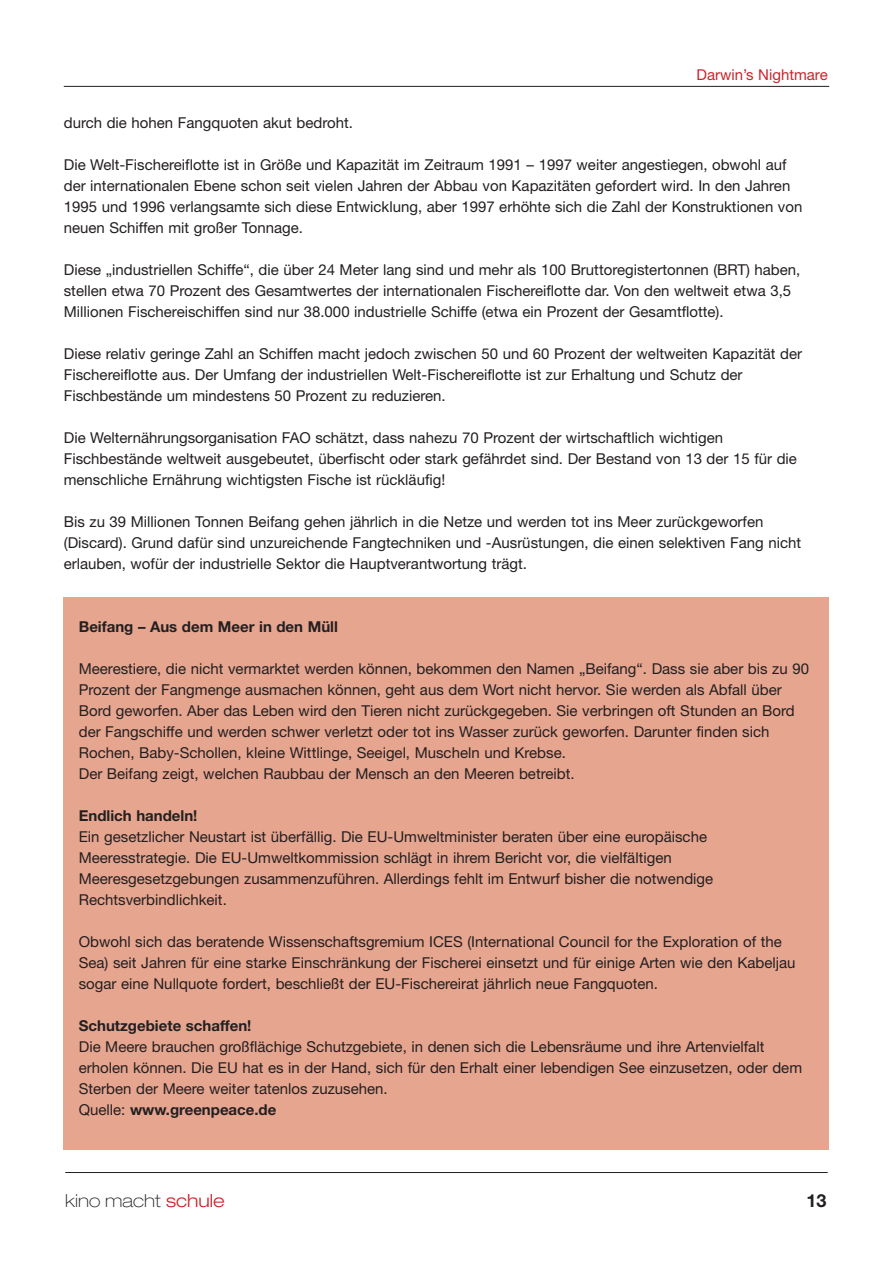
<style>
.page{position:relative;width:893px;height:1263px;background:#fff}
.page>*{position:absolute;margin:0;border:0;box-sizing:border-box;transform-origin:0 0}
.t1{font:100 expanded 18px "Helvetica Neue";color:#231f20}
.t2{font:700 18px "Helvetica Neue";color:#231f20}
.t3{font:15px/21px "Helvetica Neue";color:#231f20}
.t4{font:700 15px "Helvetica Neue";color:#231f20}
.t5{font:15px "Helvetica Neue";color:#c9252b}
.s1{font-weight:700}
.s2{font-weight:300;color:#c9252b}
</style>
<div class="page">
<hr style="left:64px;top:86px;width:765px;height:1px;background:#231f20">
<hr style="left:65px;top:1172px;width:763px;height:1px;background:#231f20">
<div style="left:64px;top:597px;width:765px;height:552px;background:#e6a58f"></div>
<p class="t5" style="left:696px;top:69px;width:133px">Darwin’s Nightmare</p>
<p class="t3" style="left:64px;top:114px;width:291px">durch die hohen Fangquoten akut bedroht.</p>
<p class="t3" style="left:64px;top:156px;width:740px">Die Welt-Fischereiflotte ist in Größe und Kapazität im Zeitraum 1991 – 1997 weiter angestiegen, obwohl auf der internationalen Ebene schon seit vielen Jahren der Abbau von Kapazitäten gefordert wird. In den Jahren 1995 und 1996 verlangsamte sich diese Entwicklung, aber 1997 erhöhte sich die Zahl der Konstruktionen von neuen Schiffen mit großer Tonnage.</p>
<p class="t3" style="left:64px;top:261px;width:738px">Diese „industriellen Schiffe“, die über 24 Meter lang sind und mehr als 100 Bruttoregistertonnen (BRT) haben, stellen etwa 70 Prozent des Gesamtwertes der internationalen Fischereiflotte dar. Von den weltweit etwa 3,5<br>Millionen Fischereischiffen sind nur 38.000 industrielle Schiffe (etwa ein Prozent der Gesamtflotte).</p>
<p class="t3" style="left:64px;top:345px;width:740px">Diese relativ geringe Zahl an Schiffen macht jedoch zwischen 50 und 60 Prozent der weltweiten Kapazität der<br>Fischereiflotte aus. Der Umfang der industriellen Welt-Fischereiflotte ist zur Erhaltung und Schutz der<br>Fischbestände um mindestens 50 Prozent zu reduzieren.</p>
<p class="t3" style="left:64px;top:429px;width:735px">Die Welternährungsorganisation FAO schätzt, dass nahezu 70 Prozent der wirtschaftlich wichtigen<br>Fischbestände weltweit ausgebeutet, überfischt oder stark gefährdet sind. Der Bestand von 13 der 15 für die menschliche Ernährung wichtigsten Fische ist rückläufig!</p>
<p class="t3" style="left:64px;top:513px;width:739px">Bis zu 39 Millionen Tonnen Beifang gehen jährlich in die Netze und werden tot ins Meer zurückgeworfen (Discard). Grund dafür sind unzureichende Fangtechniken und -Ausrüstungen, die einen selektiven Fang nicht erlauben, wofür der industrielle Sektor die Hauptverantwortung trägt.</p>
<p class="t4" style="left:79px;top:621px;width:261px">Beifang – Aus dem Meer in den Müll</p>
<p class="t3" style="left:79px;top:660px;width:732px">Meerestiere, die nicht vermarktet werden können, bekommen den Namen „Beifang“. Dass sie aber bis zu 90<br>Prozent der Fangmenge ausmachen können, geht aus dem Wort nicht hervor. Sie werden als Abfall über Bord geworfen. Aber das Leben wird den Tieren nicht zurückgegeben. Sie verbringen oft Stunden an Bord der Fangschiffe und werden schwer verletzt oder tot ins Wasser zurück geworfen. Darunter finden sich Rochen, Baby-Schollen, kleine Wittlinge, Seeigel, Muscheln und Krebse.<br>Der Beifang zeigt, welchen Raubbau der Mensch an den Meeren betreibt.</p>
<p class="t4" style="left:79px;top:810px;width:120px">Endlich handeln!</p>
<p class="t3" style="left:79px;top:828px;width:636px">Ein gesetzlicher Neustart ist überfällig. Die EU-Umweltminister beraten über eine europäische Meeresstrategie. Die EU-Umweltkommission schlägt in ihrem Bericht vor, die vielfältigen Meeresgesetzgebungen zusammenzuführen. Allerdings fehlt im Entwurf bisher die notwendige Rechtsverbindlichkeit.</p>
<p class="t3" style="left:79px;top:933px;width:718px">Obwohl sich das beratende Wissenschaftsgremium ICES (International Council for the Exploration of the<br>Sea) seit Jahren für eine starke Einschränkung der Fischerei einsetzt und für einige Arten wie den Kabeljau sogar eine Nullquote fordert, beschließt der EU-Fischereirat jährlich neue Fangquoten.</p>
<p class="t4" style="left:79px;top:1020px;width:174px">Schutzgebiete schaffen!</p>
<p class="t3" style="left:79px;top:1038px;width:725px">Die Meere brauchen großflächige Schutzgebiete, in denen sich die Lebensräume und ihre Artenvielfalt erholen können. Die EU hat es in der Hand, sich für den Erhalt einer lebendigen See einzusetzen, oder dem Sterben der Meere weiter tatenlos zuzusehen.<br>Quelle: <span class="s1">www.greenpeace.de</span></p>
<p class="t1" style="left:65px;top:1194px;width:161px">kino macht <span class="s2">schule</span></p>
<p class="t2" style="left:806px;top:1194px;width:22px">13</p>
</div>
